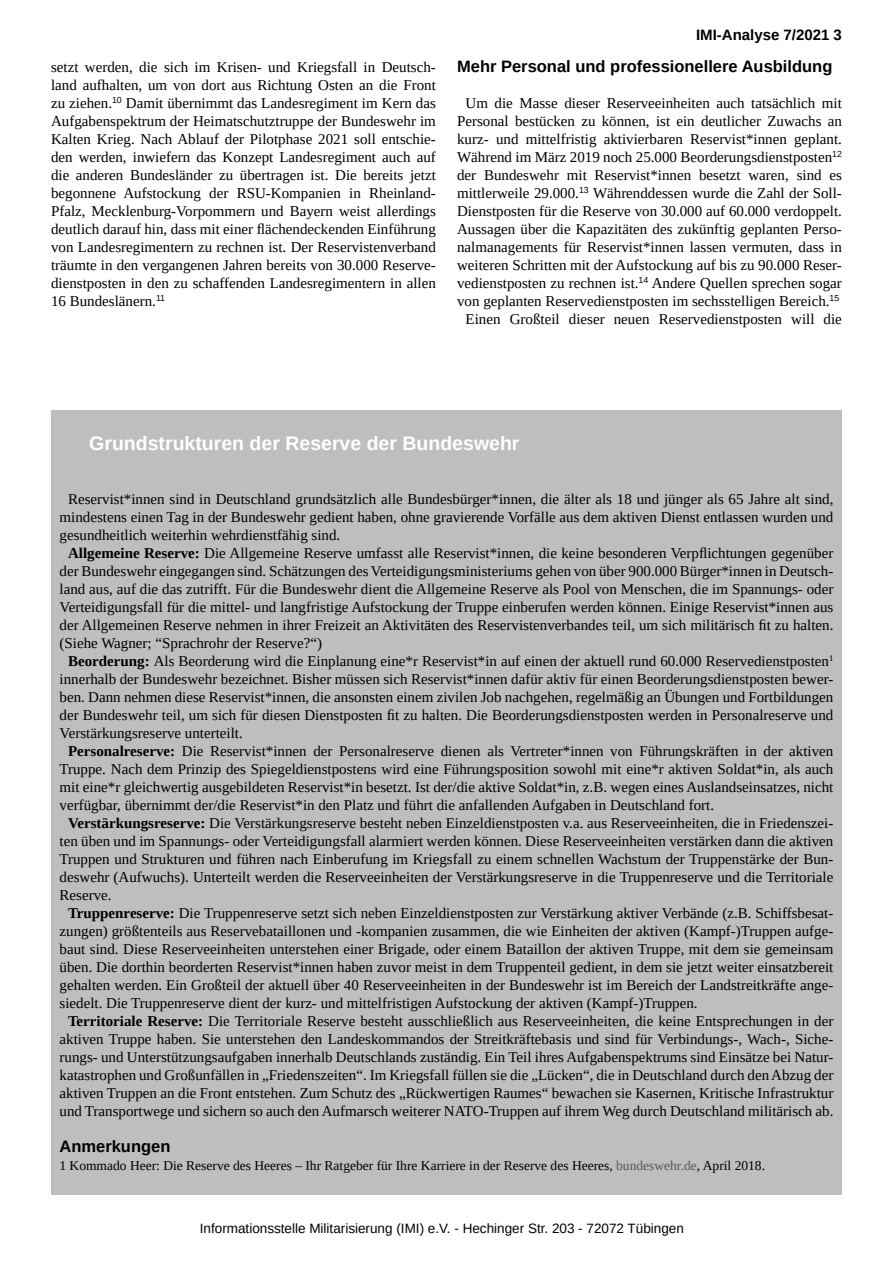
<style>
.page{position:relative;width:893px;height:1263px;background:#fff}
.page>*{position:absolute;margin:0;border:0;box-sizing:border-box;transform-origin:0 0}
.t1{font:700 19.5px "Liberation Sans";color:#fff}
.t2{font:700 16.5px "Liberation Sans";color:#000}
.t3{font:15px/18px "Liberation Serif";color:#000;text-align:justify}
.t4{font:700 15px "Liberation Sans";color:#000}
.t5{font:13.5px "Liberation Serif";color:#000}
.t6{font:13.5px "Liberation Sans";color:#000}
.s1{font-weight:700}
.s2{color:#58595b}
</style>
<div class="page">
<div style="left:51px;top:410px;width:791px;height:785px;background:#bcbec0"></div>
<p class="t4" style="left:696px;top:25px;width:147px">IMI-Analyse 7/2021 3</p>
<p class="t3" style="left:51px;top:58px;width:386px">setzt werden, die sich im Krisen- und Kriegsfall in Deutsch&shy;land aufhalten, um von dort aus Richtung Osten an die Front zu ziehen.<sup>10</sup> Damit übernimmt das Landesregiment im Kern das Aufgabenspektrum der Heimatschutztruppe der Bundeswehr im Kalten Krieg. Nach Ablauf der Pilotphase 2021 soll entschie&shy;den werden, inwiefern das Konzept Landesregiment auch auf die anderen Bundesländer zu übertragen ist. Die bereits jetzt begonnene Aufstockung der RSU-Kompanien in Rheinland-Pfalz, Mecklenburg-Vorpommern und Bayern weist allerdings deutlich darauf hin, dass mit einer flächendeckenden Einführung von Landesregimentern zu rechnen ist. Der Reservistenverband träumte in den vergangenen Jahren bereits von 30.000 Reserve&shy;dienstposten in den zu schaffenden Landesregimentern in allen 16 Bundeslänern.<sup>11</sup></p>
<p class="t2" style="left:457px;top:55px;width:377px">Mehr Personal und professionellere Ausbildung</p>
<p class="t3" style="left:457px;top:94px;width:386px;text-align:center">Um die Masse dieser Reserveeinheiten auch tatsächlich mit Personal bestücken zu können, ist ein deutlicher Zuwachs an kurz- und mittelfristig aktivierbaren Reservist*innen geplant.<br>Während im März 2019 noch 25.000 Beorderungsdienstposten<sup>12 </sup>der Bundeswehr mit Reservist*innen besetzt waren, sind es mittlerweile 29.000.<sup>13</sup> Währenddessen wurde die Zahl der Soll-Dienstposten für die Reserve von 30.000 auf 60.000 verdoppelt.<br>Aussagen über die Kapazitäten des zukünftig geplanten Perso&shy;nalmanagements für Reservist*innen lassen vermuten, dass in weiteren Schritten mit der Aufstockung auf bis zu 90.000 Reser&shy;vedienstposten zu rechnen ist.<sup>14</sup> Andere Quellen sprechen sogar von geplanten Reservedienstposten im sechsstelligen Bereich.<sup>15<br></sup>Einen Großteil dieser neuen Reservedienstposten will die</p>
<h1 class="t1" style="left:89px;top:430px;width:432px">Grundstrukturen der Reserve der Bundeswehr</h1>
<p class="t3" style="left:68px;top:490px;width:767px">Reservist*innen sind in Deutschland grundsätzlich alle Bundesbürger*innen, die älter als 18 und jünger als 65 Jahre alt sind,</p>
<p class="t3" style="left:60px;top:508px;width:775px">mindestens einen Tag in der Bundeswehr gedient haben, ohne gravierende Vorfälle aus dem aktiven Dienst entlassen wurden und</p>
<p class="t3" style="left:60px;top:526px;width:282px">gesundheitlich weiterhin wehrdienstfähig sind.</p>
<p class="t3" style="left:68px;top:544px;width:767px"><span class="s1">Allgemeine Reserve:</span> Die Allgemeine Reserve umfasst alle Reservist*innen, die keine besonderen Verpflichtungen gegenüber</p>
<p class="t3" style="left:60px;top:562px;width:775px">der Bundeswehr eingegangen sind. Schätzungen des Verteidigungsministeriums gehen von über 900.000 Bürger*innen in Deutsch-</p>
<p class="t3" style="left:60px;top:580px;width:775px">land aus, auf die das zutrifft. Für die Bundeswehr dient die Allgemeine Reserve als Pool von Menschen, die im Spannungs- oder</p>
<p class="t3" style="left:60px;top:598px;width:775px">Verteidigungsfall für die mittel- und langfristige Aufstockung der Truppe einberufen werden können. Einige Reservist*innen aus</p>
<p class="t3" style="left:60px;top:616px;width:775px">der Allgemeinen Reserve nehmen in ihrer Freizeit an Aktivitäten des Reservistenverbandes teil, um sich militärisch fit zu halten.</p>
<p class="t3" style="left:60px;top:634px;width:264px">(Siehe Wagner; “Sprachrohr der Reserve?“)</p>
<p class="t3" style="left:68px;top:652px;width:767px"><span class="s1">Beorderung:</span> Als Beorderung wird die Einplanung eine*r Reservist*in auf einen der aktuell rund 60.000 Reservedienstposten<sup>1</sup></p>
<p class="t3" style="left:60px;top:670px;width:775px">innerhalb der Bundeswehr bezeichnet. Bisher müssen sich Reservist*innen dafür aktiv für einen Beorderungsdienstposten bewer-</p>
<p class="t3" style="left:60px;top:688px;width:775px">ben. Dann nehmen diese Reservist*innen, die ansonsten einem zivilen Job nachgehen, regelmäßig an Übungen und Fortbildungen</p>
<p class="t3" style="left:60px;top:706px;width:775px">der Bundeswehr teil, um sich für diesen Dienstposten fit zu halten. Die Beorderungsdienstposten werden in Personalreserve und</p>
<p class="t3" style="left:60px;top:724px;width:185px">Verstärkungsreserve unterteilt.</p>
<p class="t3" style="left:68px;top:742px;width:767px"><span class="s1">Personalreserve:</span> Die Reservist*innen der Personalreserve dienen als Vertreter*innen von Führungskräften in der aktiven</p>
<p class="t3" style="left:60px;top:760px;width:775px">Truppe. Nach dem Prinzip des Spiegeldienstpostens wird eine Führungsposition sowohl mit eine*r aktiven Soldat*in, als auch</p>
<p class="t3" style="left:60px;top:778px;width:775px">mit eine*r gleichwertig ausgebildeten Reservist*in besetzt. Ist der/die aktive Soldat*in, z.B. wegen eines Auslandseinsatzes, nicht</p>
<p class="t3" style="left:60px;top:796px;width:656px">verfügbar, übernimmt der/die Reservist*in den Platz und führt die anfallenden Aufgaben in Deutschland fort.</p>
<p class="t3" style="left:68px;top:814px;width:767px"><span class="s1">Verstärkungsreserve:</span> Die Verstärkungsreserve besteht neben Einzeldienstposten v.a. aus Reserveeinheiten, die in Friedenszei-</p>
<p class="t3" style="left:60px;top:832px;width:775px">ten üben und im Spannungs- oder Verteidigungsfall alarmiert werden können. Diese Reserveeinheiten verstärken dann die aktiven</p>
<p class="t3" style="left:60px;top:850px;width:775px">Truppen und Strukturen und führen nach Einberufung im Kriegsfall zu einem schnellen Wachstum der Truppenstärke der Bun-</p>
<p class="t3" style="left:60px;top:868px;width:775px">deswehr (Aufwuchs). Unterteilt werden die Reserveeinheiten der Verstärkungsreserve in die Truppenreserve und die Territoriale</p>
<p class="t3" style="left:60px;top:886px;width:54px">Reserve.</p>
<p class="t3" style="left:68px;top:904px;width:767px"><span class="s1">Truppenreserve:</span> Die Truppenreserve setzt sich neben Einzeldienstposten zur Verstärkung aktiver Verbände (z.B. Schiffsbesat-</p>
<p class="t3" style="left:60px;top:922px;width:775px">zungen) größtenteils aus Reservebataillonen und -kompanien zusammen, die wie Einheiten der aktiven (Kampf-)Truppen aufge-</p>
<p class="t3" style="left:60px;top:940px;width:775px">baut sind. Diese Reserveeinheiten unterstehen einer Brigade, oder einem Bataillon der aktiven Truppe, mit dem sie gemeinsam</p>
<p class="t3" style="left:60px;top:958px;width:775px">üben. Die dorthin beorderten Reservist*innen haben zuvor meist in dem Truppenteil gedient, in dem sie jetzt weiter einsatzbereit</p>
<p class="t3" style="left:60px;top:976px;width:775px">gehalten werden. Ein Großteil der aktuell über 40 Reserveeinheiten in der Bundeswehr ist im Bereich der Landstreitkräfte ange-</p>
<p class="t3" style="left:60px;top:994px;width:640px">siedelt. Die Truppenreserve dient der kurz- und mittelfristigen Aufstockung der aktiven (Kampf-)Truppen.</p>
<p class="t3" style="left:68px;top:1012px;width:767px"><span class="s1">Territoriale Reserve:</span> Die Territoriale Reserve besteht ausschließlich aus Reserveeinheiten, die keine Entsprechungen in der</p>
<p class="t3" style="left:60px;top:1030px;width:775px">aktiven Truppe haben. Sie unterstehen den Landeskommandos der Streitkräftebasis und sind für Verbindungs-, Wach-, Siche-</p>
<p class="t3" style="left:60px;top:1048px;width:775px">rungs- und Unterstützungsaufgaben innerhalb Deutschlands zuständig. Ein Teil ihres Aufgabenspektrums sind Einsätze bei Natur-</p>
<p class="t3" style="left:60px;top:1066px;width:775px">katastrophen und Großunfällen in „Friedenszeiten“. Im Kriegsfall füllen sie die „Lücken“, die in Deutschland durch den Abzug der</p>
<p class="t3" style="left:60px;top:1084px;width:775px">aktiven Truppen an die Front entstehen. Zum Schutz des „Rückwertigen Raumes“ bewachen sie Kasernen, Kritische Infrastruktur</p>
<p class="t3" style="left:60px;top:1102px;width:775px">und Transportwege und sichern so auch den Aufmarsch weiterer NATO-Truppen auf ihrem Weg durch Deutschland militärisch ab.</p>
<p class="t2" style="left:60px;top:1135px;width:112px">Anmerkungen</p>
<p class="t5" style="left:60px;top:1157px;width:707px">1 Kommado Heer: Die Reserve des Heeres – Ihr Ratgeber für Ihre Karriere in der Reserve des Heeres, <span class="s2">bundeswehr.de</span>, April 2018.</p>
<p class="t6" style="left:200px;top:1220px;width:485px">Informationsstelle Militarisierung (IMI) e.V. - Hechinger Str. 203 - 72072 Tübingen</p>
</div>
